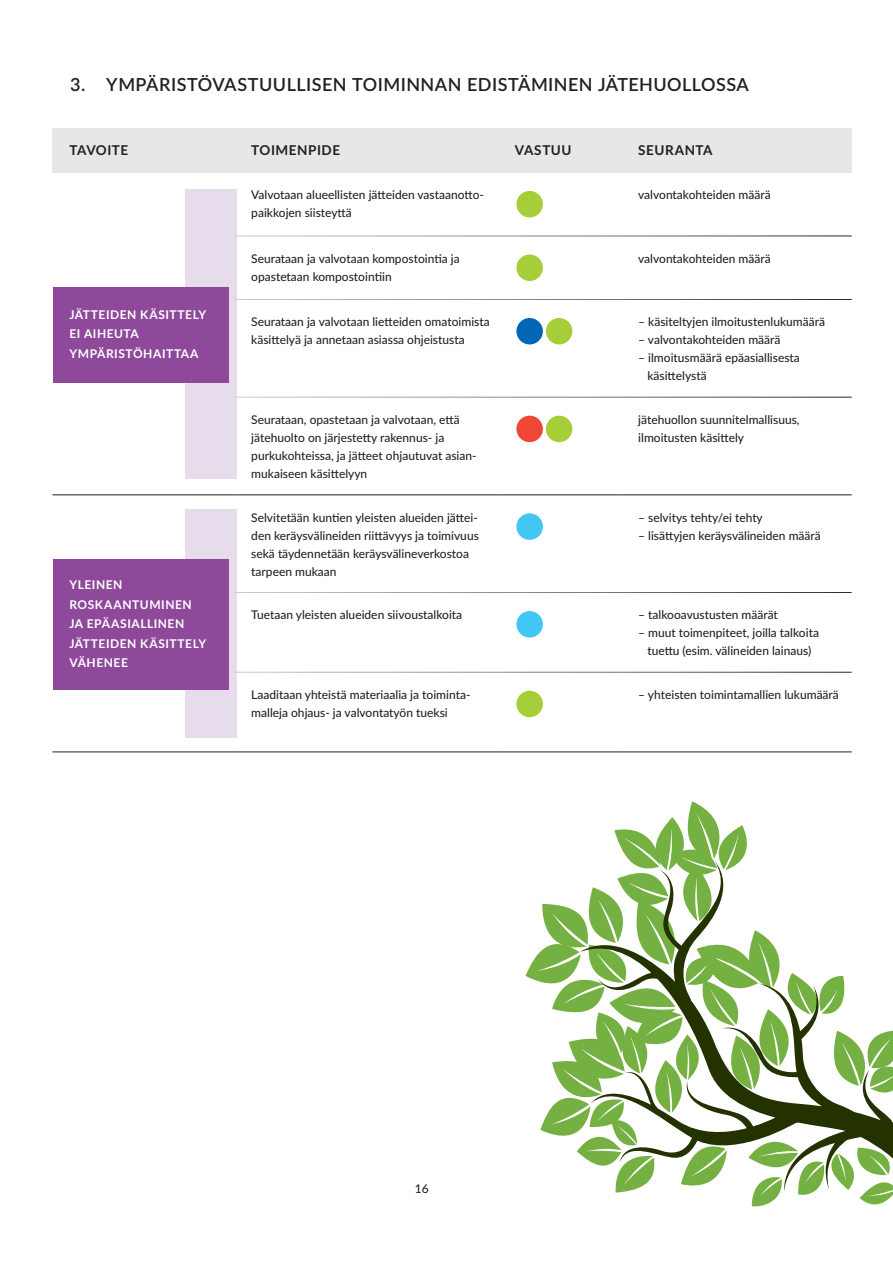
<style>
.page{position:relative;width:893px;height:1263px;background:#fff}
.page>*{position:absolute;margin:0;border:0;box-sizing:border-box;transform-origin:0 0}
.t1{font:600 18px "Lato";letter-spacing:.025em;color:#231f20}
.t2{font:700 13.5px "Lato";letter-spacing:.04em;color:#231f20}
.t3{font:500 12px/18px "Lato";color:#231f20}
.t4{font:700 12px/19.5px "Lato";letter-spacing:.045em;color:#fff}
</style>
<div class="page">
<div style="left:52px;top:128px;width:182px;height:44px;background:#e6e7e9"></div>
<div style="left:234px;top:128px;width:264px;height:44px;background:#e6e7e9"></div>
<div style="left:498px;top:128px;width:123px;height:44px;background:#e6e7e9"></div>
<div style="left:621px;top:128px;width:231px;height:44px;background:#e6e7e9"></div>
<div style="left:185px;top:189px;width:51px;height:289px;background:#e7dcec"></div>
<div style="left:54px;top:287px;width:175px;height:96px;background:#8e499b"></div>
<hr style="left:52px;top:495px;width:182px;height:1px;background:#231f20">
<hr style="left:234px;top:495px;width:264px;height:1px;background:#231f20">
<hr style="left:498px;top:495px;width:123px;height:1px;background:#231f20">
<hr style="left:621px;top:495px;width:231px;height:1px;background:#231f20">
<hr style="left:234px;top:236px;width:264px;height:1px;background:#fff">
<hr style="left:234px;top:299px;width:264px;height:1px;background:#fff">
<hr style="left:234px;top:397px;width:264px;height:1px;background:#fff">
<div style="left:185px;top:510px;width:51px;height:228px;background:#e7dcec"></div>
<hr style="left:234px;top:592px;width:264px;height:1px;background:#fff">
<hr style="left:234px;top:672px;width:264px;height:1px;background:#fff">
<hr style="left:52px;top:752px;width:182px;height:1px;background:#231f20">
<hr style="left:234px;top:752px;width:264px;height:1px;background:#231f20">
<hr style="left:498px;top:752px;width:123px;height:1px;background:#231f20">
<hr style="left:621px;top:752px;width:231px;height:1px;background:#231f20">
<div style="left:516px;top:190px;width:28px;height:28px;background:#a6ce39;border-radius:50%"></div>
<div style="left:515px;top:189px;width:29px;height:30px;border:2px solid #fff;border-radius:50%"></div>
<div style="left:516px;top:254px;width:28px;height:28px;background:#a6ce39;border-radius:50%"></div>
<div style="left:515px;top:253px;width:29px;height:29px;border:2px solid #fff;border-radius:50%"></div>
<div style="left:516px;top:317px;width:28px;height:28px;background:#0166b3;border-radius:50%"></div>
<div style="left:515px;top:316px;width:29px;height:30px;border:2px solid #fff;border-radius:50%"></div>
<div style="left:545px;top:317px;width:28px;height:28px;background:#a6ce39;border-radius:50%"></div>
<div style="left:544px;top:316px;width:30px;height:30px;border:2px solid #fff;border-radius:50%"></div>
<div style="left:516px;top:415px;width:28px;height:28px;background:#ef4635;border-radius:50%"></div>
<div style="left:515px;top:414px;width:29px;height:30px;border:2px solid #fff;border-radius:50%"></div>
<div style="left:545px;top:415px;width:28px;height:28px;background:#a6ce39;border-radius:50%"></div>
<div style="left:544px;top:414px;width:30px;height:30px;border:2px solid #fff;border-radius:50%"></div>
<div style="left:54px;top:560px;width:175px;height:130px;background:#8e499b"></div>
<div style="left:516px;top:513px;width:28px;height:28px;background:#40c7f4;border-radius:50%"></div>
<div style="left:515px;top:512px;width:29px;height:29px;border:2px solid #fff;border-radius:50%"></div>
<div style="left:516px;top:610px;width:28px;height:28px;background:#40c7f4;border-radius:50%"></div>
<div style="left:515px;top:609px;width:29px;height:30px;border:2px solid #fff;border-radius:50%"></div>
<div style="left:516px;top:690px;width:28px;height:28px;background:#a6ce39;border-radius:50%"></div>
<div style="left:515px;top:689px;width:29px;height:30px;border:2px solid #fff;border-radius:50%"></div>
<svg style="left:525px;top:801px;width:368px;height:406px"></svg>
<svg style="left:580px;top:861px;width:313px;height:331px"></svg>
<h4 class="t1" style="left:70px;top:71px;width:680px">3. YMPÄRISTÖVASTUULLISEN TOIMINNAN EDISTÄMINEN JÄTEHUOLLOSSA</h4>
<p class="t2" style="left:69px;top:141px;width:60px">TAVOITE</p>
<p class="t2" style="left:251px;top:141px;width:90px">TOIMENPIDE</p>
<p class="t2" style="left:515px;top:141px;width:58px">VASTUU</p>
<p class="t2" style="left:638px;top:141px;width:76px">SEURANTA</p>
<p class="t4" style="left:69px;top:304px;width:138px">JÄTTEIDEN KÄSITTELY<br>EI AIHEUTA<br>YMPÄRISTÖHAITTAA</p>
<p class="t4" style="left:69px;top:574px;width:138px">YLEINEN<br>ROSKAANTUMINEN<br>JA EPÄASIALLINEN<br>JÄTTEIDEN KÄSITTELY<br>VÄHENEE</p>
<p class="t3" style="left:251px;top:185px;width:234px">Valvotaan alueellisten jätteiden vastaanotto-</p>
<p class="t3" style="left:638px;top:185px;width:134px">valvontakohteiden määrä</p>
<p class="t3" style="left:251px;top:203px;width:102px">paikkojen siisteyttä</p>
<p class="t3" style="left:251px;top:249px;width:210px">Seurataan ja valvotaan kompostointia ja</p>
<p class="t3" style="left:638px;top:249px;width:134px">valvontakohteiden määrä</p>
<p class="t3" style="left:251px;top:267px;width:142px">opastetaan kompostointiin</p>
<p class="t3" style="left:251px;top:312px;width:240px">Seurataan ja valvotaan lietteiden omatoimista</p>
<p class="t3" style="left:638px;top:312px;width:188px">– käsiteltyjen ilmoitustenlukumäärä</p>
<p class="t3" style="left:251px;top:330px;width:215px">käsittelyä ja annetaan asiassa ohjeistusta</p>
<p class="t3" style="left:638px;top:330px;width:144px">– valvontakohteiden määrä</p>
<p class="t3" style="left:647px;top:348px;width:154px;text-indent:-9px">– ilmoitusmäärä epäasiallisesta käsittelystä</p>
<p class="t3" style="left:251px;top:410px;width:210px">Seurataan, opastetaan ja valvotaan, että</p>
<p class="t3" style="left:638px;top:410px;width:163px">jätehuollon suunnitelmallisuus,</p>
<p class="t3" style="left:251px;top:428px;width:195px">jätehuolto on järjestetty rakennus- ja</p>
<p class="t3" style="left:638px;top:428px;width:107px">ilmoitusten käsittely</p>
<p class="t3" style="left:251px;top:446px;width:227px">purkukohteissa, ja jätteet ohjautuvat asian&shy;mukaiseen käsittelyyn</p>
<p class="t3" style="left:251px;top:508px;width:228px">Selvitetään kuntien yleisten alueiden jättei-</p>
<p class="t3" style="left:638px;top:508px;width:126px">– selvitys tehty/ei tehty</p>
<p class="t3" style="left:251px;top:526px;width:229px">den keräysvälineiden riittävyys ja toimivuus</p>
<p class="t3" style="left:638px;top:526px;width:184px">– lisättyjen keräysvälineiden määrä</p>
<p class="t3" style="left:251px;top:544px;width:219px">sekä täydennetään keräysvälineverkostoa tarpeen mukaan</p>
<p class="t3" style="left:251px;top:605px;width:212px">Tuetaan yleisten alueiden siivoustalkoita</p>
<p class="t3" style="left:638px;top:605px;width:141px">– talkooavustusten määrät</p>
<p class="t3" style="left:638px;top:623px;width:182px;text-align:center">– muut toimenpiteet, joilla talkoita tuettu (esim. välineiden lainaus)</p>
<p class="t3" style="left:251px;top:685px;width:221px">Laaditaan yhteistä materiaalia ja toiminta-</p>
<p class="t3" style="left:638px;top:685px;width:202px">– yhteisten toimintamallien lukumäärä</p>
<p class="t3" style="left:251px;top:703px;width:198px">malleja ohjaus- ja valvontatyön tueksi</p>
<p class="t3" style="left:415px;top:1179px;width:15px">16</p>
</div>
